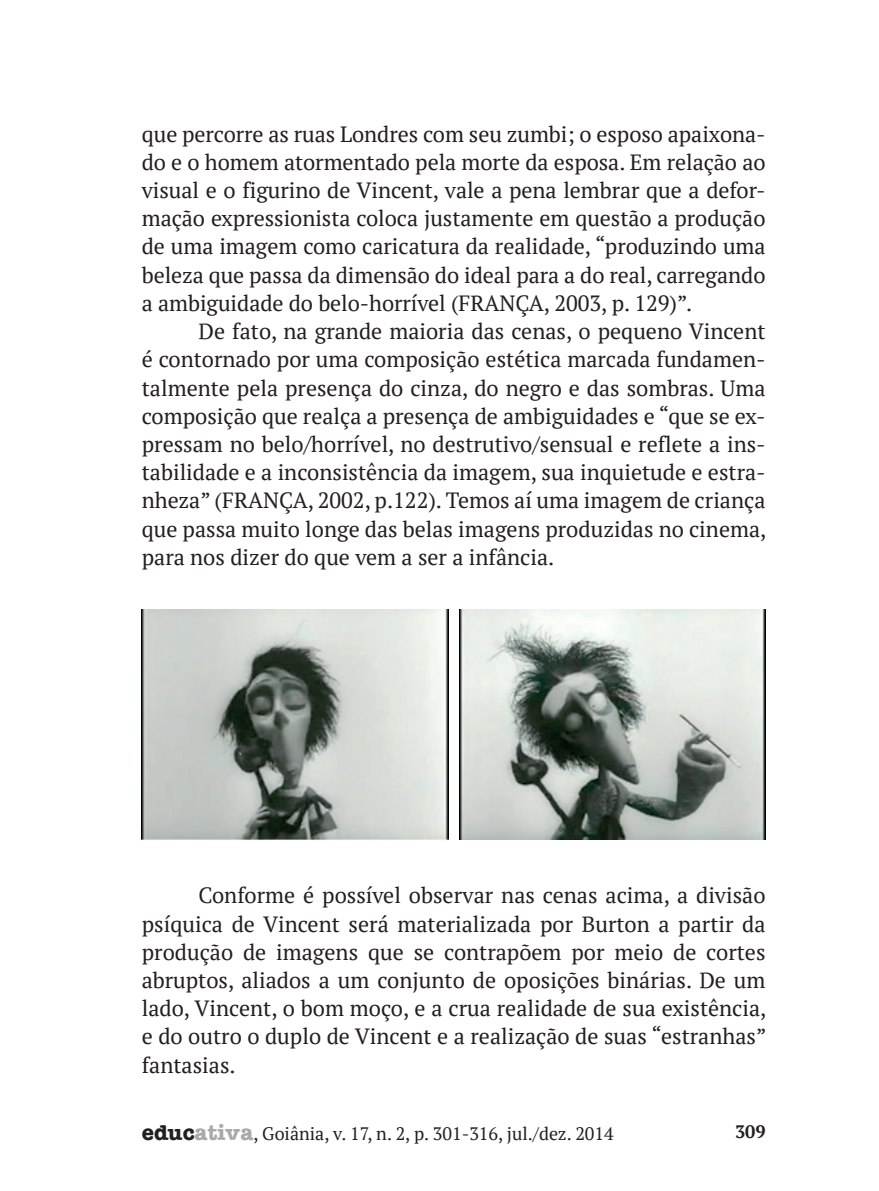
<style>
.page{position:relative;width:879px;height:1191px;background:#fff}
.page>*{position:absolute;margin:0;border:0;box-sizing:border-box;transform-origin:0 0}
.t1{font:22px/28.2px "PT Serif";color:#231f20;text-align:justify}
.t2{font:18px "PT Serif";color:#231f20}
.t3{font:700 18px "PT Serif";color:#231f20}
.s1{font-family:"Memorandum";font-weight:700;font-size:22px}
.s2{font-family:"Memorandum";font-weight:700;font-size:22px;color:#a8a9ad}
</style>
<div class="page">
<img style="left:142px;top:609px;width:306px;height:232px">
<img style="left:459px;top:609px;width:306px;height:230px">
<p class="t1" style="left:142px;top:119px;width:625px">que percorre as ruas Londres com seu zumbi; o esposo apaixona&shy;do e o homem atormentado pela morte da esposa. Em relação ao visual e o figurino de Vincent, vale a pena lembrar que a defor&shy;mação expressionista coloca justamente em questão a produção de uma imagem como caricatura da realidade, “produzindo uma beleza que passa da dimensão do ideal para a do real, carregando a ambiguidade do belo-horrível (FRANÇA, 2003, p. 129)”.</p>
<p class="t1" style="left:142px;top:317px;width:626px;text-indent:57px">De fato, na grande maioria das cenas, o pequeno Vincent é contornado por uma composição estética marcada fundamen&shy;talmente pela presença do cinza, do negro e das sombras. Uma composição que realça a presença de ambiguidades e “que se ex&shy;pressam no belo/horrível, no destrutivo/sensual e reflete a ins&shy;tabilidade e a inconsistência da imagem, sua inquietude e estra&shy;nheza” (FRANÇA, 2002, p.122). Temos aí uma imagem de criança que passa muito longe das belas imagens produzidas no cinema, para nos dizer do que vem a ser a infância.</p>
<p class="t1" style="left:142px;top:881px;width:626px;text-indent:57px">Conforme é possível observar nas cenas acima, a divisão psíquica de Vincent será materializada por Burton a partir da produção de imagens que se contrapõem por meio de cortes abruptos, aliados a um conjunto de oposições binárias. De um lado, Vincent, o bom moço, e a crua realidade de sua existência, e do outro o duplo de Vincent e a realização de suas “estranhas” fantasias.</p>
<p class="t2" style="left:142px;top:1122px;width:473px"><span class="s1">educ</span><span class="s2">ativa</span>, Goiânia, v. 17, n. 2, p. 301-316, jul./dez. 2014</p>
<p class="t3" style="left:735px;top:1119px;width:32px">309</p>
</div>
